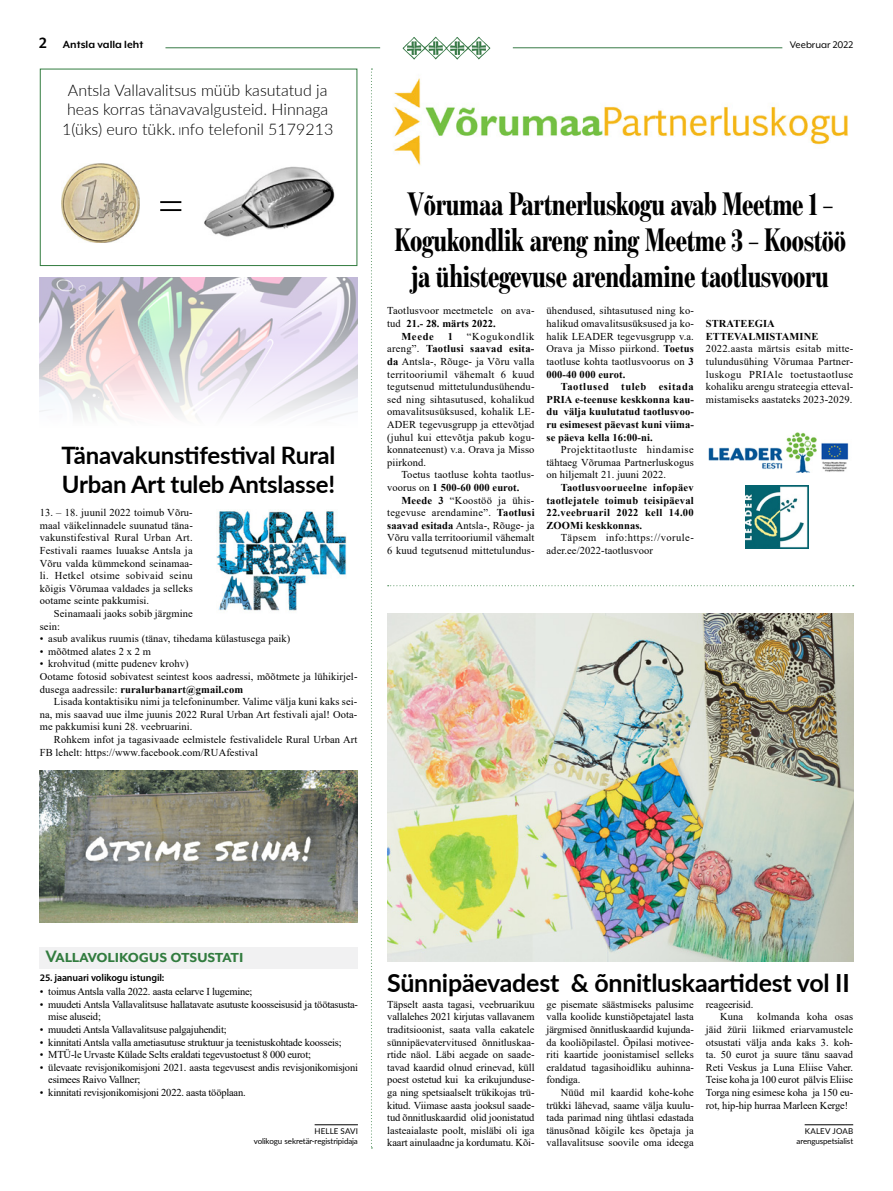
<style>
.page{position:relative;width:893px;height:1191px;background:#fff}
.page>*{position:absolute;margin:0;border:0;box-sizing:border-box;transform-origin:0 0}
.t1{font:300 51px "Lato";color:#000}
.t2{font:700 33px/36px "Benton Mod Disp Comp";letter-spacing:-.01em;color:#000;text-align:center}
.t3{font:700 25px "Lato";letter-spacing:-.01em;color:#000}
.t4{font:700 24px/28.8px "Lato";letter-spacing:-.01em;color:#000}
.t5{font:700 19px "Mr Eaves XL Mod OT";letter-spacing:-.01em;color:#327c3f}
.t6{font:300 16px/19.2px "Lato";color:#000;text-align:center}
.t7{font:700 12px "Mr Eaves XL Mod OT";color:#000}
.t8{font:11px "Mr Eaves XL Mod OT";color:#000}
.t9{font:10.5px/12.6px "Times New Roman";letter-spacing:.01em;color:#000;text-align:justify}
.t10{font:10.5px/12.6px "Times New Roman";letter-spacing:-.02em;color:#000}
.t11{font:700 10.5px/12.6px "Times New Roman";letter-spacing:.01em;color:#000;text-align:justify}
.t12{font:10.5px/12.6px "Times New Roman";letter-spacing:-.01em;color:#000;text-align:center}
.t13{font:600 10px "Myriad Pro";letter-spacing:-.01em;color:#000}
.t14{font:8px/10px "Lato";letter-spacing:-.015em;color:#000;text-align:right}
.s1{font-size:17px}
.s2{font-size:11px}
.s3{font-weight:700}
.s4{font-weight:400}
</style>
<div class="page">
<hr style="left:513px;top:47px;width:269px;height:1px;background:#387a47">
<hr style="left:165px;top:47px;width:215px;height:1px;background:#387a47">
<svg style="left:402px;top:37px;width:89px;height:23px"></svg>
<img style="left:40px;top:278px;width:317px;height:139px">
<svg style="left:371px;top:69px;width:1px;height:1079px"></svg>
<div style="left:40px;top:947px;width:318px;height:21px;background:#f1f1f2"></div>
<hr style="left:315px;top:1124px;width:43px;height:1px;background:#000">
<img style="left:745px;top:485px;width:63px;height:64px">
<img style="left:708px;top:432px;width:141px;height:40px">
<img style="left:216px;top:511px;width:130px;height:100px">
<hr style="left:805px;top:1124px;width:48px;height:1px;background:#000">
<img style="left:40px;top:770px;width:318px;height:152px">
<div style="left:40px;top:69px;width:317px;height:197px;border:1px solid #327c3f"></div>
<img style="left:61px;top:163px;width:79px;height:79px">
<img style="left:204px;top:166px;width:131px;height:71px">
<svg style="left:388px;top:585px;width:466px;height:1px"></svg>
<img style="left:387px;top:613px;width:466px;height:348px">
<img style="left:394px;top:78px;width:454px;height:87px">
<p class="t7" style="left:39px;top:38px;width:106px"><span class="s1">2</span> Antsla valla leht</p>
<p class="t8" style="left:790px;top:38px;width:65px">Veebruar 2022</p>
<h3 class="t6" style="left:62px;top:80px;width:273px">Antsla Vallavalitsus müüb kasutatud ja heas korras tänavavalgusteid. Hinnaga<br>1(üks) euro tükk. <span class="s2">I</span>nfo telefonil 5179213</h3>
<h1 class="t1" style="left:156px;top:169px;width:31px">=</h1>
<h3 class="t4" style="left:62px;top:439px;width:275px">Tänavakunstifestival Rural<br>Urban Art tuleb Antslasse!</h3>
<p class="t9" style="left:40px;top:506px;width:155px">13. – 18. juunil 2022 toimub Võru&shy;maal väikelinnadele suunatud täna&shy;vakunstifestival Rural Urban Art.<br>Festivali raames luuakse Antsla ja Võru valda kümmekond seinamaa&shy;li. Hetkel otsime sobivaid seinu kõigis Võrumaa valdades ja selleks ootame seinte pakkumisi.</p>
<p class="t9" style="left:40px;top:607px;width:155px;text-indent:14px">Seinamaali jaoks sobib järgmine sein:</p>
<p class="t9" style="left:40px;top:632px;width:252px">• asub avalikus ruumis (tänav, tihedama külastusega paik)</p>
<p class="t9" style="left:40px;top:644px;width:113px">• mõõtmed alates 2 x 2 m</p>
<p class="t9" style="left:40px;top:657px;width:319px;text-align:left">• krohvitud (mitte pudenev krohv)<br>Ootame fotosid sobivatest seintest koos aadressi, mõõtmete ja lühikirjel&shy;dusega aadressile: <span class="s3">ruralurbanart@gmail.com</span></p>
<p class="t9" style="left:40px;top:695px;width:319px;text-indent:14px">Lisada kontaktisiku nimi ja telefoninumber. Valime välja kuni kaks sei&shy;na, mis saavad uue ilme juunis 2022 Rural Urban Art festivali ajal! Oota&shy;me pakkumisi kuni 28. veebruarini.</p>
<p class="t9" style="left:40px;top:733px;width:319px;text-indent:14px">Rohkem infot ja tagasivaade eelmistele festivalidele Rural Urban Art<br>FB lehelt: https://www.facebook.com/RUAfestival</p>
<h2 class="t2" style="left:394px;top:186px;width:453px">Võrumaa Partnerluskogu avab Meetme 1 –<br>Kogukondlik areng ning Meetme 3 – Koostöö ja ühistegevuse arendamine taotlusvooru</h2>
<p class="t9" style="left:387px;top:304px;width:149px">Taotlusvoor meetmetele on ava-</p>
<p class="t11" style="left:387px;top:317px;width:110px"><span class="s4">tud</span> 21.- 28. märts 2022.</p>
<p class="t11" style="left:401px;top:329px;width:34px">Meede</p>
<p class="t11" style="left:448px;top:329px;width:7px">1</p>
<p class="t9" style="left:546px;top:304px;width:149px">ühendused, sihtasutused ning ko&shy;halikud omavalitsusüksused ja ko&shy;halik LEADER tegevusgrupp v.a.<br>Orava ja Misso piirkond. <span class="s3">Toetus </span>taotluse kohta taotlusvoorus on <span class="s3">3<br>000-40 000 eurot.</span></p>
<p class="t11" style="left:546px;top:380px;width:149px;text-indent:14px">Taotlused tuleb esitada PRIA e-teenuse keskkonna kau&shy;du välja kuulutatud taotlusvoo&shy;ru esimesest päevast kuni viima&shy;se päeva kella 16:00-ni.</p>
<p class="t9" style="left:546px;top:443px;width:149px;text-indent:14px">Projektitaotluste hindamise tähtaeg Võrumaa Partnerluskogus on hiljemalt 21. juuni 2022.</p>
<p class="t11" style="left:546px;top:481px;width:149px;text-indent:14px">Taotlusvoorueelne infopäev taotlejatele toimub teisipäeval 22.veebruaril 2022 kell 14.00<br>ZOOMi keskkonnas.</p>
<p class="t9" style="left:546px;top:531px;width:149px;text-indent:14px">Täpsem info:https://vorule&shy;ader.ee/2022-taotlusvoor</p>
<p class="t11" style="left:706px;top:317px;width:114px">STRATEEGIA<br>ETTEVALMISTAMINE</p>
<p class="t9" style="left:706px;top:342px;width:149px">2022.aasta märtsis esitab mitte&shy;tulundusühing Võrumaa Partner&shy;luskogu PRIAle toetustaotluse kohaliku arengu strateegia etteval&shy;mistamiseks aastateks 2023-2029.</p>
<p class="t9" style="left:387px;top:329px;width:149px;text-indent:80px">“Kogukondlik areng”. <span class="s3">Taotlusi saavad esita&shy;da</span> Antsla-, Rõuge- ja Võru valla territooriumil vähemalt 6 kuud tegutsenud mittetulundusühendu&shy;sed ning sihtasutused, kohalikud omavalitsusüksused, kohalik LE-ADER tegevusgrupp ja ettevõtjad (juhul kui ettevõtja pakub kogu&shy;konnateenust) v.a. Orava ja Misso piirkond.</p>
<p class="t9" style="left:387px;top:468px;width:149px;text-indent:14px">Toetus taotluse kohta taotlus&shy;voorus on <span class="s3">1 500-60 000 eurot.</span></p>
<p class="t9" style="left:387px;top:493px;width:149px;text-indent:14px"><span class="s3">Meede 3</span> “Koostöö ja ühis&shy;tegevuse arendamine”. <span class="s3">Taotlusi saavad esitada</span> Antsla-, Rõuge- ja Võru valla territooriumil vähemalt 6 kuud tegutsenud mittetulundus-</p>
<h3 class="t5" style="left:45px;top:945px;width:199px">Vallavolikogus otsustati</h3>
<p class="t13" style="left:40px;top:970px;width:126px">25. jaanuari volikogu istungil:</p>
<p class="t10" style="left:40px;top:985px;width:214px">• toimus Antsla valla 2022. aasta eelarve I lugemine;</p>
<p class="t10" style="left:48px;top:997px;width:311px;text-indent:-9px">• muudeti Antsla Vallavalitsuse hallatavate asutuste koosseisusid ja töötasusta&shy;mise aluseid;</p>
<p class="t10" style="left:40px;top:1022px;width:188px">• muudeti Antsla Vallavalitsuse palgajuhendit;</p>
<p class="t10" style="left:40px;top:1035px;width:303px">• kinnitati Antsla valla ametiasutuse struktuur ja teenistuskohtade koosseis;</p>
<p class="t10" style="left:40px;top:1048px;width:273px">• MTÜ-le Urvaste Külade Selts eraldati tegevustoetust 8 000 eurot;</p>
<p class="t10" style="left:48px;top:1060px;width:311px;text-indent:-9px">• ülevaate revisjonikomisjoni 2021. aasta tegevusest andis revisjonikomisjoni esimees Raivo Vallner;</p>
<p class="t10" style="left:40px;top:1085px;width:207px">• kinnitati revisjonikomisjoni 2022. aasta tööplaan.</p>
<p class="t14" style="left:254px;top:1125px;width:106px">HELLE SAVI<br>volikogu sekretär-registripidaja</p>
<h3 class="t3" style="left:387px;top:964px;width:464px">Sünnipäevadest &amp; õnnitluskaartidest vol II</h3>
<p class="t9" style="left:387px;top:997px;width:149px">Täpselt aasta tagasi, veebruarikuu vallalehes 2021 kirjutas vallavanem traditsioonist, saata valla eakatele sünnipäevatervitused õnnitluskaa&shy;rtide näol. Läbi aegade on saade&shy;tavad kaardid olnud erinevad, küll poest ostetud kui ka erikujunduse&shy;ga ning spetsiaalselt trükikojas trü&shy;kitud. Viimase aasta jooksul saade&shy;tud õnnitluskaardid olid joonistatud lasteaialaste poolt, misläbi oli iga kaart ainulaadne ja kordumatu. Kõi-</p>
<p class="t9" style="left:546px;top:997px;width:149px">ge pisemate säästmiseks palusime valla koolide kunstiõpetajatel lasta järgmised õnnitluskaardid kujunda&shy;da kooliõpilastel. Õpilasi motivee&shy;riti kaartide joonistamisel selleks eraldatud tagasihoidliku auhinna&shy;fondiga.</p>
<p class="t12" style="left:706px;top:997px;width:49px">reageerisid.<br>Kuna</p>
<p class="t9" style="left:706px;top:1010px;width:149px;text-indent:51px">kolmanda koha osas jäid žürii liikmed eriarvamustele otsustati välja anda kaks 3. koh&shy;ta. 50 eurot ja suure tänu saavad Reti Veskus ja Luna Eliise Vaher.<br>Teise koha ja 100 eurot pälvis Eliise Torga ning esimese koha ja 150 eu&shy;rot, hip-hip hurraa Marleen Kerge!</p>
<p class="t14" style="left:796px;top:1125px;width:58px">KALEV JOAB arenguspetsialist</p>
<p class="t9" style="left:546px;top:1085px;width:149px;text-indent:14px">Nüüd mil kaardid kohe-kohe trükki lähevad, saame välja kuulu&shy;tada parimad ning ühtlasi edastada tänusõnad kõigile kes õpetaja ja vallavalitsuse soovile oma ideega</p>
</div>
